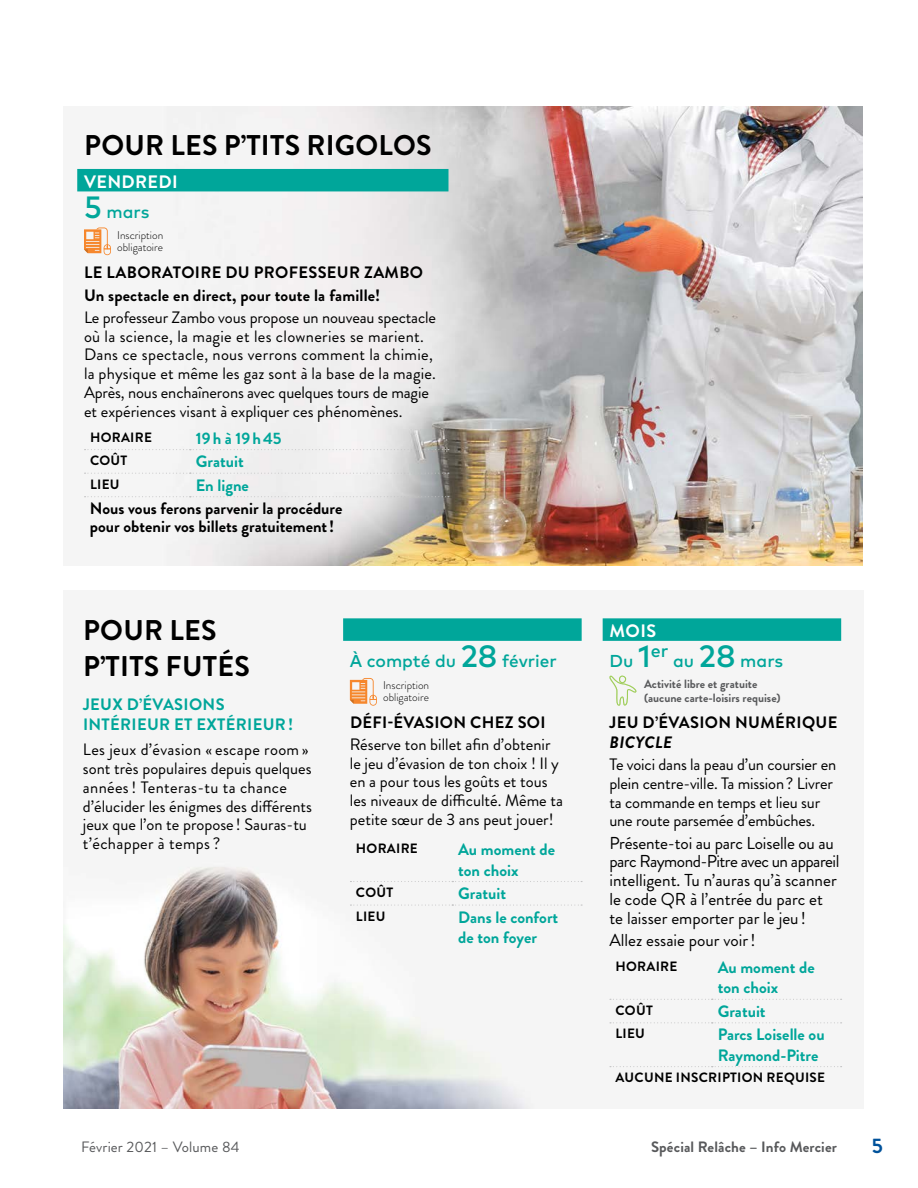
<style>
.page{position:relative;width:918px;height:1188px;background:#fff}
.page>*{position:absolute;margin:0;border:0;box-sizing:border-box;transform-origin:0 0}
.t1{font:700 28.5px/36px "Brandon Grotesque";letter-spacing:.01em;color:#000}
.t2{font:700 21px "Brandon Grotesque";color:#00529b}
.t3{font:700 18px "Brandon Grotesque";letter-spacing:.02em;color:#fff}
.t4{font:17.25px/18.8px "Brandon Grotesque";color:#000}
.t5{font:500 17.25px "Mark Pro";color:#00a69a}
.t6{font:16.5px/18.8px "Brandon Grotesque";color:#000}
.t7{font:700 16.5px/22.2px "Brandon Grotesque";letter-spacing:.01em;color:#000}
.t8{font:700 16.5px/20.2px "Brandon Grotesque";color:#00a69a}
.t9{font:700 16.5px/20.2px "Brandon Grotesque";letter-spacing:.02em;color:#00a69a}
.t10{font:italic 700 16.5px "Brandon Grotesque";letter-spacing:.02em;color:#000}
.t11{font:700 15px "Brandon Grotesque";letter-spacing:.01em;color:#58595b}
.t12{font:15px "Brandon Grotesque";letter-spacing:.01em;color:#58595b}
.t13{font:700 13.5px "Brandon Grotesque";letter-spacing:.02em;color:#000}
.t14{font:700 12px/13.5px "Brandon Grotesque";color:#58595b}
.t15{font:300 11.25px/12px "Brandon Grotesque";color:#000}
.s1{font-size:30.75px}
</style>
<div class="page">
<img style="left:77px;top:107px;width:786px;height:459px">
<img style="left:64px;top:618px;width:779px;height:490px">
<div style="left:343px;top:618px;width:239px;height:23px;background:#00a69a"></div>
<svg style="left:350px;top:881px;width:232px;height:1px"></svg>
<svg style="left:350px;top:905px;width:232px;height:1px"></svg>
<div style="left:603px;top:618px;width:238px;height:23px;background:#00a69a"></div>
<svg style="left:610px;top:999px;width:232px;height:1px"></svg>
<svg style="left:610px;top:1022px;width:232px;height:1px"></svg>
<svg style="left:610px;top:1066px;width:232px;height:1px"></svg>
<div style="left:77px;top:169px;width:372px;height:22px;background:#00a69a"></div>
<svg style="left:85px;top:473px;width:364px;height:1px"></svg>
<svg style="left:85px;top:449px;width:364px;height:1px"></svg>
<svg style="left:85px;top:496px;width:364px;height:1px"></svg>
<svg style="left:350px;top:678px;width:27px;height:28px"></svg>
<svg style="left:609px;top:676px;width:27px;height:30px"></svg>
<svg style="left:84px;top:227px;width:27px;height:28px"></svg>
<h1 class="t1" style="left:84px;top:128px;width:349px">POUR LES P’TITS RIGOLOS</h1>
<p class="t3" style="left:84px;top:171px;width:95px">VENDREDI</p>
<p class="t5" style="left:84px;top:202px;width:67px"><span class="s1">5</span> mars</p>
<p class="t15" style="left:117px;top:230px;width:48px">Inscription obligatoire</p>
<p class="t7" style="left:84px;top:262px;width:341px">LE LABORATOIRE DU PROFESSEUR ZAMBO<br>Un spectacle en direct, pour toute la famille!</p>
<p class="t6" style="left:84px;top:308px;width:354px">Le professeur Zambo vous propose un nouveau spectacle où la science, la magie et les clowneries se marient.<br>Dans ce spectacle, nous verrons comment la chimie, la physique et même les gaz sont à la base de la magie.<br>Après, nous enchaînerons avec quelques tours de magie et expériences visant à expliquer ces phénomènes.</p>
<p class="t13" style="left:90px;top:429px;width:63px">HORAIRE</p>
<p class="t8" style="left:196px;top:428px;width:87px">19 h à 19 h 45</p>
<p class="t13" style="left:90px;top:452px;width:39px">COÛT</p>
<p class="t8" style="left:196px;top:452px;width:49px">Gratuit</p>
<p class="t13" style="left:90px;top:476px;width:31px">LIEU</p>
<p class="t8" style="left:196px;top:475px;width:55px">En ligne</p>
<p class="t7" style="left:90px;top:500px;width:254px;line-height:18px">Nous vous ferons parvenir la procédure pour obtenir vos billets gratuitement !</p>
<h1 class="t1" style="left:83px;top:613px;width:168px">POUR LES<br>P’TITS FUTÉS</h1>
<p class="t9" style="left:83px;top:694px;width:212px">JEUX D’ÉVASIONS<br>INTÉRIEUR ET EXTÉRIEUR !</p>
<p class="t6" style="left:83px;top:741px;width:231px">Les jeux d’évasion « escape room » sont très populaires depuis quelques années ! Tenteras-tu ta chance d’élucider les énigmes des différents jeux que l’on te propose ! Sauras-tu t’échapper à temps ?</p>
<p class="t5" style="left:350px;top:651px;width:209px">À compté du <span class="s1">28</span> février</p>
<p class="t3" style="left:610px;top:620px;width:48px">MOIS</p>
<p class="t5" style="left:609px;top:651px;width:175px">Du <span class="s1">1</span><sup>er</sup> au <span class="s1">28</span> mars</p>
<p class="t15" style="left:383px;top:681px;width:48px">Inscription obligatoire</p>
<p class="t14" style="left:644px;top:678px;width:138px">Activité libre et gratuite (aucune carte-loisirs requise)</p>
<p class="t7" style="left:350px;top:711px;width:197px">DÉFI-ÉVASION CHEZ SOI</p>
<p class="t6" style="left:350px;top:736px;width:215px">Réserve ton billet afin d’obtenir le jeu d’évasion de ton choix ! Il y en a pour tous les goûts et tous les niveaux de difficulté. Même ta petite sœur de 3 ans peut jouer!</p>
<p class="t13" style="left:356px;top:841px;width:63px">HORAIRE</p>
<p class="t8" style="left:458px;top:840px;width:98px">Au moment de ton choix</p>
<p class="t13" style="left:356px;top:884px;width:39px">COÛT</p>
<p class="t8" style="left:458px;top:884px;width:49px">Gratuit</p>
<p class="t13" style="left:356px;top:908px;width:31px">LIEU</p>
<p class="t8" style="left:458px;top:907px;width:102px">Dans le confort de ton foyer</p>
<p class="t7" style="left:610px;top:711px;width:229px">JEU D’ÉVASION NUMÉRIQUE</p>
<p class="t10" style="left:610px;top:733px;width:64px">BICYCLE</p>
<p class="t6" style="left:609px;top:756px;width:228px">Te voici dans la peau d’un coursier en plein centre-ville. Ta mission ? Livrer ta commande en temps et lieu sur une route parsemée d’embûches.</p>
<p class="t4" style="left:609px;top:834px;width:231px">Présente-toi au parc Loiselle ou au parc Raymond-Pitre avec un appareil intelligent. Tu n’auras qu’à scanner le code QR à l’entrée du parc et te laisser emporter par le jeu !</p>
<p class="t4" style="left:609px;top:931px;width:148px">Allez essaie pour voir !</p>
<p class="t13" style="left:616px;top:958px;width:63px">HORAIRE</p>
<p class="t8" style="left:718px;top:958px;width:98px">Au moment de ton choix</p>
<p class="t13" style="left:616px;top:1002px;width:39px">COÛT</p>
<p class="t8" style="left:718px;top:1002px;width:49px">Gratuit</p>
<p class="t13" style="left:616px;top:1026px;width:31px">LIEU</p>
<p class="t8" style="left:718px;top:1025px;width:108px">Parcs Loiselle ou<br>Raymond-Pitre</p>
<p class="t13" style="left:616px;top:1069px;width:211px">AUCUNE INSCRIPTION REQUISE</p>
<p class="t12" style="left:81px;top:1138px;width:160px">Février 2021 – Volume 84</p>
<p class="t11" style="left:651px;top:1138px;width:187px">Spécial Relâche – Info Mercier</p>
<p class="t2" style="left:872px;top:1133px;width:13px">5</p>
</div>
